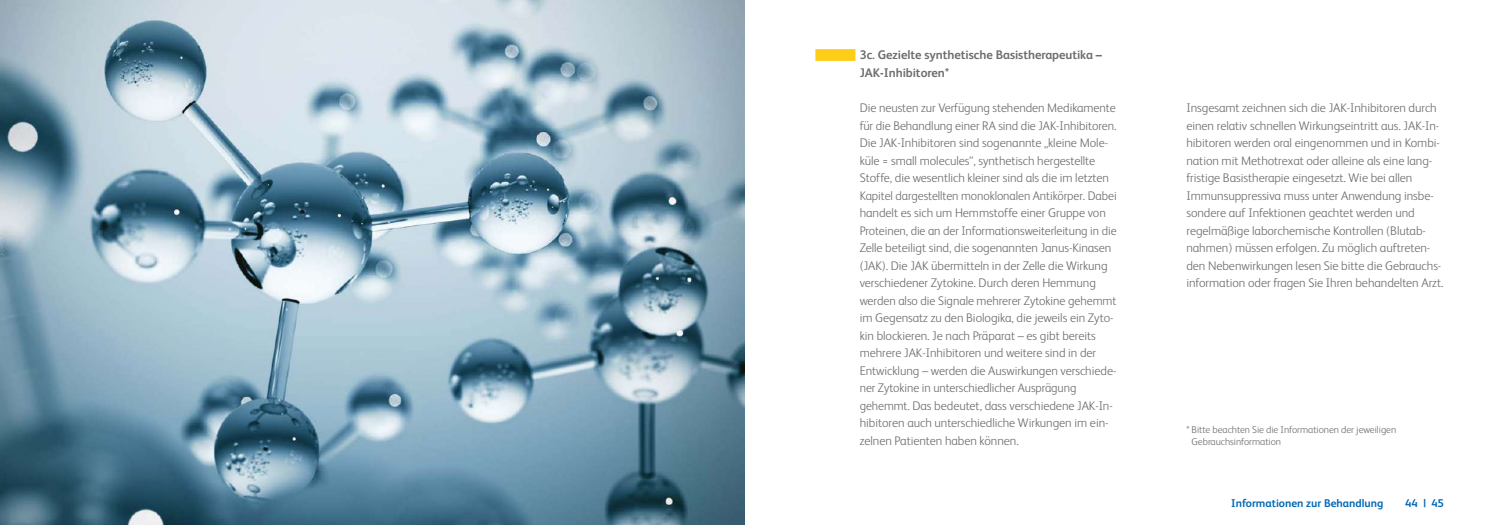
<style>
.page{position:relative;width:1489px;height:525px;background:#fff}
.page>*{position:absolute;margin:0;border:0;box-sizing:border-box;transform-origin:0 0}
.t1{font:300 12.5px/17.5px "FS Albert";letter-spacing:-.005em;color:#6e6e6e}
.t2{font:700 12.5px/17.5px "FS Albert";letter-spacing:-.005em;color:#6e6e6e}
.t3{font:700 11.25px "FS Albert";color:#0068b4}
.t4{font:300 10px/12px "FS Albert";letter-spacing:-.005em;color:#6e6e6e}
</style>
<div class="page">
<div style="left:815px;top:49px;width:40px;height:12px;background:#fecd17"></div>
<img style="left:0;top:0;width:744px;height:524px">
<p class="t2" style="left:859px;top:46px;width:244px">3c. Gezielte synthetische Basistherapeutika –<br>JAK-Inhibitoren*</p>
<p class="t1" style="left:859px;top:99px;width:258px">Die neusten zur Verfügung stehenden Medikamente für die Behandlung einer RA sind die JAK-Inhibitoren.<br>Die JAK-Inhibitoren sind sogenannte „kleine Mole&shy;küle = small molecules“, synthetisch hergestellte Stoffe, die wesentlich kleiner sind als die im letzten Kapitel dargestellten monoklonalen Antikörper. Dabei handelt es sich um Hemmstoffe einer Gruppe von Proteinen, die an der Informationsweiterleitung in die Zelle beteiligt sind, die sogenannten Janus-Kinasen (JAK). Die JAK übermitteln in der Zelle die Wirkung verschiedener Zytokine. Durch deren Hemmung werden also die Signale mehrerer Zytokine gehemmt im Gegensatz zu den Biologika, die jeweils ein Zyto&shy;kin blockieren. Je nach Präparat – es gibt bereits mehrere JAK-Inhibitoren und weitere sind in der Entwicklung – werden die Auswirkungen verschiede&shy;ner Zytokine in unterschiedlicher Ausprägung gehemmt. Das bedeutet, dass verschiedene JAK-In&shy;hibitoren auch unterschiedliche Wirkungen im ein&shy;zelnen Patienten haben können.</p>
<p class="t1" style="left:1186px;top:99px;width:258px">Insgesamt zeichnen sich die JAK-Inhibitoren durch einen relativ schnellen Wirkungseintritt aus. JAK-In&shy;hibitoren werden oral eingenommen und in Kombi&shy;nation mit Methotrexat oder alleine als eine lang&shy;fristige Basistherapie eingesetzt. Wie bei allen Immunsuppressiva muss unter Anwendung insbe&shy;sondere auf Infektionen geachtet werden und regelmäßige laborchemische Kontrollen (Blutab&shy;nahmen) müssen erfolgen. Zu möglich auftreten&shy;den Nebenwirkungen lesen Sie bitte die Gebrauchs&shy;information oder fragen Sie Ihren behandelten Arzt.</p>
<p class="t4" style="left:1191px;top:423px;width:206px;text-indent:-5px">* Bitte beachten Sie die Informationen der jeweiligen<br>Gebrauchsinformation</p>
<p class="t3" style="left:1231px;top:496px;width:154px">Informationen zur Behandlung</p>
<p class="t3" style="left:1404px;top:496px;width:40px">44 | 45</p>
</div>
